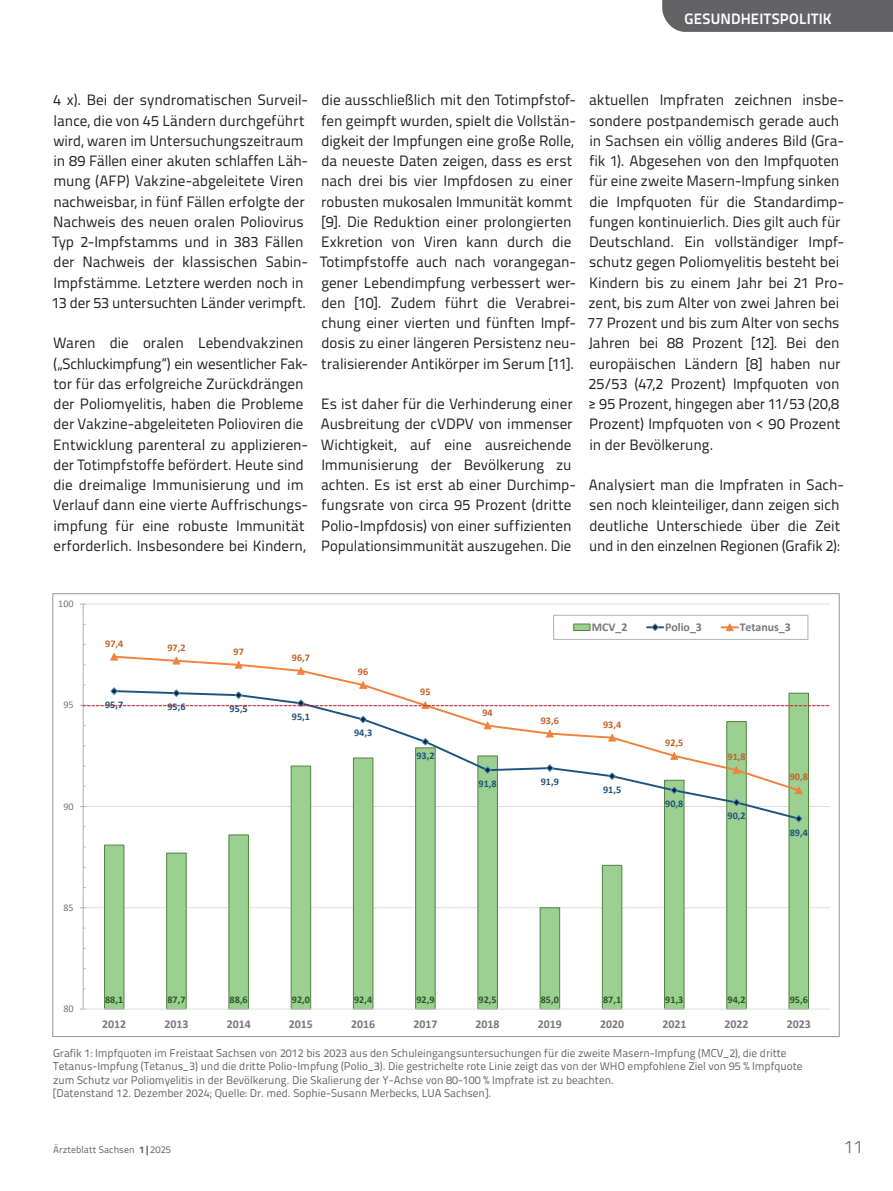
<style>
.page{position:relative;width:893px;height:1191px;background:#fff}
.page>*{position:absolute;margin:0;border:0;box-sizing:border-box;transform-origin:0 0}
.t1{font:300 18px "Titillium Text";color:#636366}
.t2{font:15px/20.2px "Titillium Text";color:#231f20}
.t3{font:700 15px "Titillium Text";letter-spacing:.015em;color:#fff}
.t4{font:700 11.85px "Calibri";letter-spacing:-.005em;color:#76787b}
.t5{font:11.25px/13.5px "Titillium Text";color:#636366}
.t6{font:700 10.2px "Calibri";color:#2f5528}
.t7{font:700 10.2px "Calibri";color:#1d537c}
.t8{font:700 10.2px "Calibri";color:#c46026}
.t9{font:10.2px "Calibri";letter-spacing:.005em;color:#76787b}
.t10{font:9.75px "Titillium Text";letter-spacing:.01em;color:#636366}
.s1{font-weight:800}
</style>
<div class="page">
<div style="left:662px;top:0;width:231px;height:32px;background:#636366"></div>
<hr style="left:83px;top:907px;width:747px;height:1px;background:#dcdddf">
<hr style="left:83px;top:806px;width:747px;height:1px;background:#dcdddf">
<hr style="left:83px;top:604px;width:747px;height:1px;background:#dcdddf">
<svg style="left:104px;top:709px;width:705px;height:299px"></svg>
<hr style="left:83px;top:604px;width:1px;height:405px;background:#b2b3b7">
<hr style="left:83px;top:1008px;width:747px;height:1px;background:#dcdddf">
<svg style="left:112px;top:793px;width:689px;height:28px"></svg>
<svg style="left:732px;top:798px;width:9px;height:8px"></svg>
<svg style="left:794px;top:814px;width:9px;height:9px"></svg>
<svg style="left:112px;top:656px;width:689px;height:137px"></svg>
<svg style="left:110px;top:653px;width:8px;height:7px"></svg>
<svg style="left:172px;top:656px;width:9px;height:8px"></svg>
<svg style="left:234px;top:660px;width:9px;height:8px"></svg>
<svg style="left:297px;top:666px;width:8px;height:9px"></svg>
<svg style="left:483px;top:721px;width:9px;height:8px"></svg>
<svg style="left:545px;top:729px;width:9px;height:8px"></svg>
<svg style="left:608px;top:733px;width:8px;height:8px"></svg>
<svg style="left:670px;top:751px;width:9px;height:9px"></svg>
<svg style="left:732px;top:766px;width:9px;height:8px"></svg>
<svg style="left:794px;top:786px;width:9px;height:8px"></svg>
<div style="left:553px;top:615px;width:255px;height:24px;border:1px solid #b2b3b7"></div>
<div style="left:574px;top:624px;width:16px;height:6px;background:#9cd091"></div>
<div style="left:573px;top:623px;width:17px;height:8px;border:1px solid #528340"></div>
<svg style="left:647px;top:623px;width:16px;height:8px"></svg>
<svg style="left:722px;top:623px;width:16px;height:8px"></svg>
<svg style="left:80px;top:681px;width:750px;height:28px"></svg>
<p class="t3" style="left:685px;top:7px;width:149px">GESUNDHEITSPOLITIK</p>
<p class="t2" style="left:52px;top:89px;width:258px">4 x). Bei der syndromatischen Surveil&shy;lance, die von 45 Ländern durchgeführt wird, waren im Untersuchungszeitraum in 89 Fällen einer akuten schlaffen Läh&shy;mung (AFP) Vakzine-abgeleitete Viren nachweisbar, in fünf Fällen erfolgte der Nachweis des neuen oralen Poliovirus Typ 2-Impfstamms und in 383 Fällen der Nachweis der klassischen Sabin-Impfstämme. Letztere werden noch in 13 der 53 untersuchten Länder verimpft.</p>
<p class="t2" style="left:53px;top:332px;width:257px">Waren die oralen Lebendvakzinen („Schluckimpfung“) ein wesentlicher Fak&shy;tor für das erfolgreiche Zurückdrängen der Poliomyelitis, haben die Probleme der Vakzine-abgeleiteten Polioviren die Entwicklung parenteral zu applizieren&shy;der Totimpfstoffe befördert. Heute sind die dreimalige Immunisierung und im Verlauf dann eine vierte Auffrischungs&shy;impfung für eine robuste Immunität erforderlich. Insbesondere bei Kindern,</p>
<p class="t2" style="left:320px;top:89px;width:258px">die ausschließlich mit den Totimpfstof&shy;fen geimpft wurden, spielt die Vollstän&shy;digkeit der Impfungen eine große Rolle, da neueste Daten zeigen, dass es erst nach drei bis vier Impfdosen zu einer robusten mukosalen Immunität kommt [9]. Die Reduktion einer prolongierten Exkretion von Viren kann durch die Totimpfstoffe auch nach vorangegan&shy;gener Lebendimpfung verbessert wer&shy;den [10]. Zudem führt die Verabrei&shy;chung einer vierten und fünften Impf&shy;dosis zu einer längeren Persistenz neu&shy;tralisierender Antikörper im Serum [11].</p>
<p class="t2" style="left:321px;top:393px;width:257px">Es ist daher für die Verhinderung einer Ausbreitung der cVDPV von immenser Wichtigkeit, auf eine ausreichende Immunisierung der Bevölkerung zu achten. Es ist erst ab einer Durchimp&shy;fungsrate von circa 95 Prozent (dritte Polio-Impfdosis) von einer suffizienten Populationsimmunität auszugehen. Die</p>
<p class="t2" style="left:588px;top:89px;width:258px">aktuellen Impfraten zeichnen insbe&shy;sondere postpandemisch gerade auch in Sachsen ein völlig anderes Bild (Gra&shy;fik 1). Abgesehen von den Impfquoten für eine zweite Masern-Impfung sinken die Impfquoten für die Standardimp&shy;fungen kontinuierlich. Dies gilt auch für Deutschland. Ein vollständiger Impf&shy;schutz gegen Poliomyelitis besteht bei Kindern bis zu einem Jahr bei 21 Pro&shy;zent, bis zum Alter von zwei Jahren bei 77 Prozent und bis zum Alter von sechs Jahren bei 88 Prozent [12]. Bei den europäischen Ländern [8] haben nur 25/53 (47,2 Prozent) Impfquoten von ≥ 95 Prozent, hingegen aber 11/53 (20,8<br>Prozent) Impfquoten von &lt; 90 Prozent in der Bevölkerung.</p>
<p class="t2" style="left:589px;top:474px;width:257px">Analysiert man die Impfraten in Sach&shy;sen noch kleinteiliger, dann zeigen sich deutliche Unterschiede über die Zeit und in den einzelnen Regionen (Grafik 2):</p>
<p class="t9" style="left:58px;top:596px;width:17px">100</p>
<p class="t9" style="left:63px;top:698px;width:12px">95</p>
<p class="t8" style="left:105px;top:636px;width:20px">97,4</p>
<p class="t8" style="left:167px;top:640px;width:20px">97,2</p>
<p class="t8" style="left:233px;top:644px;width:12px">97</p>
<p class="t7" style="left:105px;top:697px;width:20px">95,7</p>
<p class="t7" style="left:167px;top:699px;width:20px">95,6</p>
<p class="t7" style="left:230px;top:701px;width:20px">95,5</p>
<p class="t9" style="left:63px;top:799px;width:12px">90</p>
<p class="t8" style="left:292px;top:650px;width:20px">96,7</p>
<p class="t7" style="left:292px;top:709px;width:20px">95,1</p>
<p class="t8" style="left:358px;top:664px;width:12px">96</p>
<p class="t7" style="left:354px;top:726px;width:20px">94,3</p>
<p class="t8" style="left:420px;top:685px;width:12px">95</p>
<p class="t7" style="left:416px;top:748px;width:20px">93,2</p>
<p class="t8" style="left:482px;top:705px;width:12px">94</p>
<p class="t4" style="left:592px;top:618px;width:37px">MCV_2</p>
<p class="t4" style="left:665px;top:618px;width:38px">Polio_3</p>
<p class="t4" style="left:740px;top:618px;width:53px">Tetanus_3</p>
<p class="t8" style="left:541px;top:713px;width:20px">93,6</p>
<p class="t8" style="left:603px;top:717px;width:20px">93,4</p>
<p class="t8" style="left:665px;top:735px;width:20px">92,5</p>
<p class="t8" style="left:727px;top:749px;width:20px">91,8</p>
<p class="t7" style="left:479px;top:776px;width:20px">91,8</p>
<p class="t7" style="left:541px;top:774px;width:20px">91,9</p>
<p class="t7" style="left:603px;top:782px;width:20px">91,5</p>
<p class="t7" style="left:665px;top:796px;width:20px">90,8</p>
<p class="t7" style="left:727px;top:809px;width:20px">90,2</p>
<p class="t8" style="left:790px;top:770px;width:20px">90,8</p>
<p class="t7" style="left:790px;top:825px;width:20px">89,4</p>
<p class="t9" style="left:63px;top:900px;width:12px">85</p>
<p class="t9" style="left:63px;top:1001px;width:12px">80</p>
<p class="t6" style="left:105px;top:992px;width:20px">88,1</p>
<p class="t6" style="left:167px;top:992px;width:20px">87,7</p>
<p class="t6" style="left:230px;top:992px;width:20px">88,6</p>
<p class="t6" style="left:292px;top:992px;width:20px">92,0</p>
<p class="t6" style="left:354px;top:992px;width:20px">92,4</p>
<p class="t6" style="left:416px;top:992px;width:20px">92,9</p>
<p class="t6" style="left:479px;top:992px;width:20px">92,5</p>
<p class="t6" style="left:541px;top:992px;width:20px">85,0</p>
<p class="t6" style="left:603px;top:992px;width:20px">87,1</p>
<p class="t6" style="left:665px;top:992px;width:20px">91,3</p>
<p class="t6" style="left:727px;top:992px;width:20px">94,2</p>
<p class="t6" style="left:790px;top:992px;width:20px">95,6</p>
<p class="t4" style="left:102px;top:1015px;width:26px">2012</p>
<p class="t4" style="left:164px;top:1015px;width:26px">2013</p>
<p class="t4" style="left:227px;top:1015px;width:26px">2014</p>
<p class="t4" style="left:289px;top:1015px;width:26px">2015</p>
<p class="t4" style="left:351px;top:1015px;width:26px">2016</p>
<p class="t4" style="left:413px;top:1015px;width:26px">2017</p>
<p class="t4" style="left:476px;top:1015px;width:26px">2018</p>
<p class="t4" style="left:538px;top:1015px;width:26px">2019</p>
<p class="t4" style="left:600px;top:1015px;width:26px">2020</p>
<p class="t4" style="left:662px;top:1015px;width:26px">2021</p>
<p class="t4" style="left:725px;top:1015px;width:26px">2022</p>
<p class="t4" style="left:787px;top:1015px;width:26px">2023</p>
<p class="t5" style="left:53px;top:1045px;width:751px">Grafik 1: Impfquoten im Freistaat Sachsen von 2012 bis 2023 aus den Schuleingangsuntersuchungen für die zweite Masern-Impfung (MCV_2), die dritte Tetanus-Impfung (Tetanus_3) und die dritte Polio-Impfung (Polio_3). Die gestrichelte rote Linie zeigt das von der WHO empfohlene Ziel von 95 % Impfquote zum Schutz vor Poliomyelitis in der Bevölkerung. Die Skalierung der Y-Achse von 80-100 % Impfrate ist zu beachten.<br>[Datenstand 12. Dezember 2024; Quelle: Dr. med. Sophie-Susann Merbecks, LUA Sachsen].</p>
<p class="t10" style="left:53px;top:1142px;width:119px">Ärzteblatt Sachsen <span class="s1">1|</span>2025</p>
<p class="t1" style="left:844px;top:1133px;width:21px">11</p>
</div>
